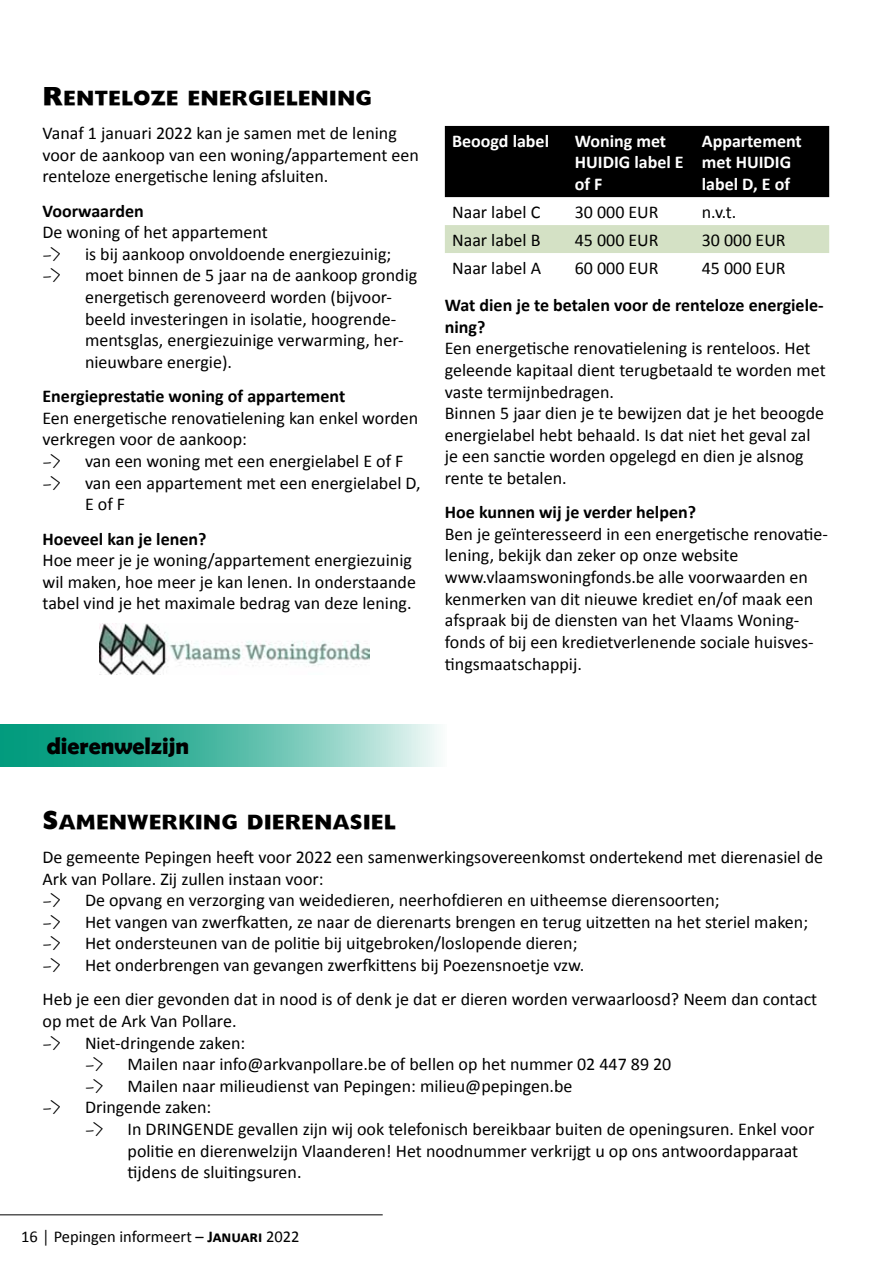
<style>
.page{position:relative;width:893px;height:1263px;background:#fff}
.page>*{position:absolute;margin:0;border:0;box-sizing:border-box;transform-origin:0 0}
.t1{font:24px "Headline NEWS";color:#000}
.t2{font:700 24px "Berlin Sans FB Demi";color:#000}
.t3{font:18px/21.6px "Calibri";color:#000}
.t4{font:700 18px/21.6px "Calibri";color:#000}
.t5{font:700 18px/21.6px "Calibri";color:#fff}
.t6{font:18px "Catholic School Girls BB";color:#000}
.t7{font:16.5px "Calibri";color:#000}
.s1{font-weight:700}
</style>
<div class="page">
<hr style="left:0;top:1214px;width:383px;height:1px;background:#000">
<div style="left:445px;top:126px;width:384px;height:71px;background:#000"></div>
<div style="left:445px;top:225px;width:384px;height:28px;background:#d4e1c5"></div>
<img style="left:100px;top:624px;width:270px;height:50px">
<svg style="left:0;top:724px;width:439px;height:42px;background:#5abeaa"></svg>
<h1 class="t1" style="left:43px;top:85px;width:331px">Renteloze energielening</h1>
<p class="t3" style="left:43px;top:122px;width:378px">Vanaf 1 januari 2022 kan je samen met de lening voor de aankoop van een woning/appartement een renteloze energetische lening afsluiten.</p>
<p class="t4" style="left:43px;top:200px;width:103px">Voorwaarden</p>
<p class="t3" style="left:43px;top:221px;width:227px">De woning of het appartement</p>
<p class="t6" style="left:43px;top:243px;width:20px">-&gt;</p>
<p class="t3" style="left:85px;top:243px;width:308px">is bij aankoop onvoldoende energiezuinig;</p>
<p class="t6" style="left:43px;top:265px;width:20px">-&gt;</p>
<p class="t3" style="left:85px;top:265px;width:334px">moet binnen de 5 jaar na de aankoop grondig energetisch gerenoveerd worden (bijvoor&shy;beeld investeringen in isolatie, hoogrende&shy;mentsglas, energiezuinige verwarming, her&shy;nieuwbare energie).</p>
<p class="t4" style="left:43px;top:385px;width:304px">Energieprestatie woning of appartement</p>
<p class="t3" style="left:43px;top:407px;width:377px">Een energetische renovatielening kan enkel worden verkregen voor de aankoop:</p>
<p class="t6" style="left:43px;top:450px;width:20px">-&gt;</p>
<p class="t3" style="left:85px;top:450px;width:320px">van een woning met een energielabel E of F</p>
<p class="t6" style="left:43px;top:472px;width:20px">-&gt;</p>
<p class="t3" style="left:85px;top:472px;width:337px">van een appartement met een energielabel D,<br>E of F</p>
<p class="t4" style="left:43px;top:528px;width:165px">Hoeveel kan je lenen?</p>
<p class="t3" style="left:43px;top:549px;width:375px">Hoe meer je je woning/appartement energiezuinig wil maken, hoe meer je kan lenen. In onderstaande tabel vind je het maximale bedrag van deze lening.</p>
<p class="t5" style="left:452px;top:130px;width:99px">Beoogd label</p>
<p class="t5" style="left:575px;top:130px;width:110px">Woning met<br>HUIDIG label E of F</p>
<p class="t5" style="left:702px;top:130px;width:102px">Appartement met HUIDIG label D, E of</p>
<p class="t3" style="left:452px;top:201px;width:90px">Naar label C</p>
<p class="t3" style="left:575px;top:201px;width:85px">30 000 EUR</p>
<p class="t3" style="left:702px;top:201px;width:36px">n.v.t.</p>
<p class="t3" style="left:452px;top:229px;width:90px">Naar label B</p>
<p class="t3" style="left:575px;top:229px;width:85px">45 000 EUR</p>
<p class="t3" style="left:702px;top:229px;width:85px">30 000 EUR</p>
<p class="t3" style="left:452px;top:257px;width:90px">Naar label A</p>
<p class="t3" style="left:575px;top:257px;width:85px">60 000 EUR</p>
<p class="t3" style="left:702px;top:257px;width:85px">45 000 EUR</p>
<p class="t4" style="left:445px;top:294px;width:380px">Wat dien je te betalen voor de renteloze energiele&shy;ning?</p>
<p class="t3" style="left:445px;top:338px;width:382px">Een energetische renovatielening is renteloos. Het geleende kapitaal dient terugbetaald te worden met vaste termijnbedragen.<br>Binnen 5 jaar dien je te bewijzen dat je het beoogde energielabel hebt behaald. Is dat niet het geval zal je een sanctie worden opgelegd en dien je alsnog rente te betalen.</p>
<p class="t4" style="left:445px;top:501px;width:253px">Hoe kunnen wij je verder helpen?</p>
<p class="t3" style="left:445px;top:523px;width:385px">Ben je geïnteresseerd in een energetische renovatie&shy;lening, bekijk dan zeker op onze website www.vlaamswoningfonds.be alle voorwaarden en kenmerken van dit nieuwe krediet en/of maak een afspraak bij de diensten van het Vlaams Woning&shy;fonds of bij een kredietverlenende sociale huisves&shy;tingsmaatschappij.</p>
<h1 class="t2" style="left:47px;top:731px;width:144px">dierenwelzijn</h1>
<h1 class="t1" style="left:43px;top:809px;width:355px">Samenwerking dierenasiel</h1>
<p class="t3" style="left:43px;top:846px;width:782px">De gemeente Pepingen heeft voor 2022 een samenwerkingsovereenkomst ondertekend met dierenasiel de<br>Ark van Pollare. Zij zullen instaan voor:</p>
<p class="t6" style="left:43px;top:889px;width:20px">-&gt;</p>
<p class="t3" style="left:85px;top:889px;width:636px">De opvang en verzorging van weidedieren, neerhofdieren en uitheemse dierensoorten;</p>
<p class="t6" style="left:43px;top:911px;width:20px">-&gt;</p>
<p class="t3" style="left:85px;top:911px;width:725px">Het vangen van zwerfkatten, ze naar de dierenarts brengen en terug uitzetten na het steriel maken;</p>
<p class="t6" style="left:43px;top:933px;width:20px">-&gt;</p>
<p class="t3" style="left:85px;top:933px;width:494px">Het ondersteunen van de politie bij uitgebroken/loslopende dieren;</p>
<p class="t6" style="left:43px;top:954px;width:20px">-&gt;</p>
<p class="t3" style="left:43px;top:948px;width:776px;line-height:34.3px;text-indent:43px">Het onderbrengen van gevangen zwerfkittens bij Poezensnoetje vzw.<br>Heb je een dier gevonden dat in nood is of denk je dat er dieren worden verwaarloosd? Neem dan contact</p>
<p class="t3" style="left:43px;top:1010px;width:196px">op met de Ark Van Pollare.</p>
<p class="t6" style="left:43px;top:1032px;width:20px">-&gt;</p>
<p class="t3" style="left:85px;top:1032px;width:162px">Niet-dringende zaken:</p>
<p class="t6" style="left:85px;top:1053px;width:20px">-&gt;</p>
<p class="t3" style="left:128px;top:1053px;width:545px">Mailen naar info@arkvanpollare.be of bellen op het nummer 02 447 89 20</p>
<p class="t6" style="left:85px;top:1075px;width:20px">-&gt;</p>
<p class="t3" style="left:128px;top:1075px;width:446px">Mailen naar milieudienst van Pepingen: milieu@pepingen.be</p>
<p class="t6" style="left:43px;top:1097px;width:20px">-&gt;</p>
<p class="t3" style="left:85px;top:1097px;width:128px">Dringende zaken:</p>
<p class="t6" style="left:85px;top:1118px;width:20px">-&gt;</p>
<p class="t3" style="left:128px;top:1118px;width:688px">In DRINGENDE gevallen zijn wij ook telefonisch bereikbaar buiten de openingsuren. Enkel voor politie en dierenwelzijn Vlaanderen! Het noodnummer verkrijgt u op ons antwoordapparaat tijdens de sluitingsuren.</p>
<p class="t7" style="left:21px;top:1226px;width:280px">16 │ Pepingen informeert – <span class="s1">Januari</span> 2022</p>
</div>
